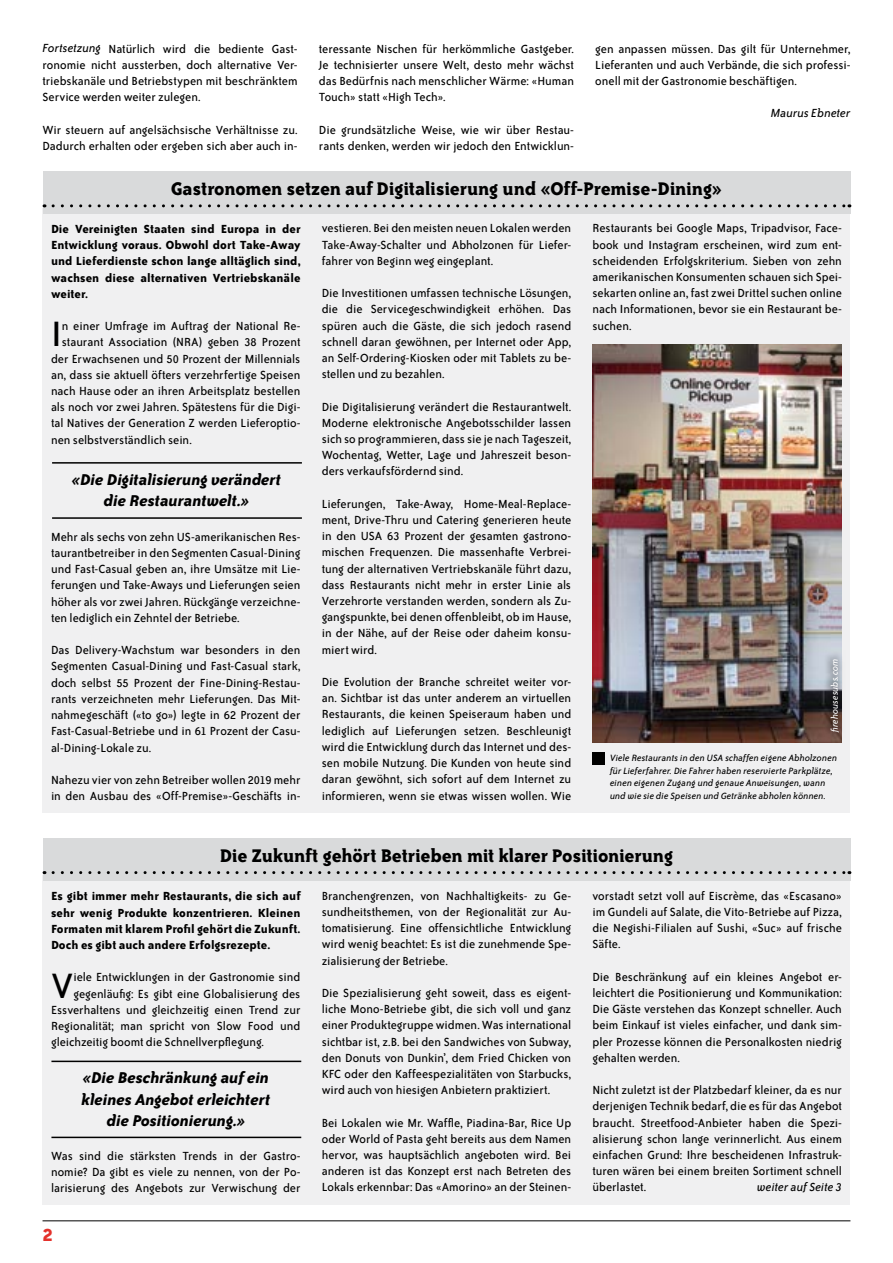
<style>
.page{position:relative;width:893px;height:1263px;background:#fff}
.page>*{position:absolute;margin:0;border:0;box-sizing:border-box;transform-origin:0 0}
.t1{font:40.5px "Bailey Sans ITC";color:#000}
.t2{font:700 21px "Bailey Quad ITC";letter-spacing:-.01em;color:#000}
.t3{font:700 21px "Bailey Sans ITC";color:#e4312b}
.t4{font:italic 700 18px/21.6px "Bailey Sans ITC";letter-spacing:-.01em;color:#000;text-align:center}
.t5{font:13.5px/16.2px "Bailey Sans ITC";letter-spacing:-.005em;color:#000;text-align:justify}
.t6{font:700 13.5px/16.2px "Bailey Sans ITC";letter-spacing:.005em;color:#000;text-align:justify}
.t7{font:italic 13.5px "Bailey Sans ITC";letter-spacing:-.005em;color:#000}
.t8{font:italic 10.5px/12.6px "Bailey Sans ITC";letter-spacing:.005em;color:#000}
.t9{font:italic 10.5px "Bailey Sans ITC";color:#fff}
</style>
<div class="page">
<hr style="left:43px;top:1220px;width:807px;height:1px;background:#000">
<div style="left:43px;top:209px;width:807px;height:604px;background:#f0f0f1"></div>
<div style="left:43px;top:171px;width:807px;height:43px;background:#d9dadb"></div>
<svg style="left:53px;top:204px;width:797px;height:3px"></svg>
<hr style="left:52px;top:462px;width:250px;height:2px;background:#000">
<hr style="left:52px;top:517px;width:250px;height:2px;background:#000">
<div style="left:592px;top:752px;width:12px;height:12px;background:#000"></div>
<img style="left:593px;top:344px;width:249px;height:398px">
<svg style="left:821px;top:651px;width:21px;height:87px;background:#736e70"></svg>
<div style="left:43px;top:875px;width:807px;height:329px;background:#f0f0f1"></div>
<div style="left:43px;top:838px;width:807px;height:42px;background:#d9dadb"></div>
<svg style="left:53px;top:871px;width:797px;height:3px"></svg>
<hr style="left:51px;top:1060px;width:250px;height:2px;background:#000">
<hr style="left:51px;top:1137px;width:250px;height:1px;background:#000">
<p class="t5" style="left:43px;top:41px;width:257px;text-indent:66px">Natürlich wird die bediente Gast&shy;ronomie nicht aussterben, doch alternative Ver&shy;triebskanäle und Betriebstypen mit beschränktem Service werden weiter zulegen.</p>
<p class="t5" style="left:43px;top:122px;width:257px">Wir steuern auf angelsächsische Verhältnisse zu.<br>Dadurch erhalten oder ergeben sich aber auch in-</p>
<p class="t7" style="left:43px;top:41px;width:60px">Fortsetzung</p>
<p class="t5" style="left:319px;top:41px;width:257px">teressante Nischen für herkömmliche Gastgeber.<br>Je technisierter unsere Welt, desto mehr wächst das Bedürfnis nach menschlicher Wärme: «Human Touch» statt «High Tech».</p>
<p class="t5" style="left:319px;top:122px;width:257px">Die grundsätzliche Weise, wie wir über Restau&shy;rants denken, werden wir jedoch den Entwicklun-</p>
<p class="t5" style="left:595px;top:41px;width:257px">gen anpassen müssen. Das gilt für Unternehmer, Lieferanten und auch Verbände, die sich professi&shy;onell mit der Gastronomie beschäftigen.</p>
<p class="t7" style="left:771px;top:106px;width:81px">Maurus Ebneter</p>
<h2 class="t2" style="left:171px;top:177px;width:552px">Gastronomen setzen auf Digitalisierung und «Off-Premise-Dining»</h2>
<p class="t6" style="left:51px;top:221px;width:251px">Die Vereinigten Staaten sind Europa in der Entwicklung voraus. Obwohl dort Take-Away und Lieferdienste schon lange alltäglich sind, wachsen diese alternativen Vertriebskanäle weiter.</p>
<h1 class="t1" style="left:51px;top:313px;width:12px">I</h1>
<p class="t5" style="left:62px;top:318px;width:240px">n einer Umfrage im Auftrag der National Re-</p>
<p class="t5" style="left:62px;top:334px;width:240px">staurant Association (NRA) geben 38 Prozent</p>
<p class="t5" style="left:51px;top:351px;width:251px">der Erwachsenen und 50 Prozent der Millennials</p>
<p class="t5" style="left:51px;top:367px;width:251px">an, dass sie aktuell öfters verzehrfertige Speisen</p>
<p class="t5" style="left:51px;top:383px;width:251px">nach Hause oder an ihren Arbeitsplatz bestellen</p>
<p class="t5" style="left:51px;top:399px;width:251px">als noch vor zwei Jahren. Spätestens für die Digi-</p>
<p class="t5" style="left:51px;top:415px;width:251px">tal Natives der Generation Z werden Lieferoptio-</p>
<p class="t5" style="left:51px;top:432px;width:142px">nen selbstverständlich sein.</p>
<h3 class="t4" style="left:72px;top:468px;width:211px">«Die Digitalisierung verändert die Restaurantwelt.»</h3>
<p class="t5" style="left:51px;top:529px;width:251px">Mehr als sechs von zehn US-amerikanischen Res&shy;taurantbetreiber in den Segmenten Casual-Dining und Fast-Casual geben an, ihre Umsätze mit Lie&shy;ferungen und Take-Aways und Lieferungen seien höher als vor zwei Jahren. Rückgänge verzeichne&shy;ten lediglich ein Zehntel der Betriebe.</p>
<p class="t5" style="left:51px;top:642px;width:251px">Das Delivery-Wachstum war besonders in den Segmenten Casual-Dining und Fast-Casual stark, doch selbst 55 Prozent der Fine-Dining-Restau&shy;rants verzeichneten mehr Lieferungen. Das Mit&shy;nahmegeschäft («to go») legte in 62 Prozent der Fast-Casual-Betriebe und in 61 Prozent der Casu&shy;al-Dining-Lokale zu.</p>
<p class="t5" style="left:51px;top:772px;width:251px">Nahezu vier von zehn Betreiber wollen 2019 mehr in den Ausbau des «Off-Premise»-Geschäfts in-</p>
<p class="t5" style="left:322px;top:220px;width:251px">vestieren. Bei den meisten neuen Lokalen werden Take-Away-Schalter und Abholzonen für Liefer&shy;fahrer von Beginn weg eingeplant.</p>
<p class="t5" style="left:322px;top:285px;width:251px">Die Investitionen umfassen technische Lösungen, die die Servicegeschwindigkeit erhöhen. Das spüren auch die Gäste, die sich jedoch rasend schnell daran gewöhnen, per Internet oder App, an Self-Ordering-Kiosken oder mit Tablets zu be&shy;stellen und zu bezahlen.</p>
<p class="t5" style="left:322px;top:399px;width:251px">Die Digitalisierung verändert die Restaurantwelt.<br>Moderne elektronische Angebotsschilder lassen sich so programmieren, dass sie je nach Tageszeit, Wochentag, Wetter, Lage und Jahreszeit beson&shy;ders verkaufsfördernd sind.</p>
<p class="t5" style="left:322px;top:496px;width:251px">Lieferungen, Take-Away, Home-Meal-Replace&shy;ment, Drive-Thru und Catering generieren heute in den USA 63 Prozent der gesamten gastrono&shy;mischen Frequenzen. Die massenhafte Verbrei&shy;tung der alternativen Vertriebskanäle führt dazu, dass Restaurants nicht mehr in erster Linie als Verzehrorte verstanden werden, sondern als Zu&shy;gangspunkte, bei denen offenbleibt, ob im Hause, in der Nähe, auf der Reise oder daheim konsu&shy;miert wird.</p>
<p class="t5" style="left:322px;top:674px;width:251px">Die Evolution der Branche schreitet weiter vor&shy;an. Sichtbar ist das unter anderem an virtuellen Restaurants, die keinen Speiseraum haben und lediglich auf Lieferungen setzen. Beschleunigt wird die Entwicklung durch das Internet und des&shy;sen mobile Nutzung. Die Kunden von heute sind daran gewöhnt, sich sofort auf dem Internet zu informieren, wenn sie etwas wissen wollen. Wie</p>
<p class="t5" style="left:592px;top:220px;width:251px">Restaurants bei Google Maps, Tripadvisor, Face&shy;book und Instagram erscheinen, wird zum ent&shy;scheidenden Erfolgskriterium. Sieben von zehn amerikanischen Konsumenten schauen sich Spei&shy;sekarten online an, fast zwei Drittel suchen online nach Informationen, bevor sie ein Restaurant be&shy;suchen.</p>
<p class="t9" style="left:829px;top:732px;width:75px;rotate:-90deg">firehousesubs.com</p>
<p class="t8" style="left:610px;top:751px;width:229px">Viele Restaurants in den USA schaffen eigene Abholzonen für Lieferfahrer. Die Fahrer haben reservierte Parkplätze, einen eigenen Zugang und genaue Anweisungen, wann und wie sie die Speisen und Getränke abholen können.</p>
<h2 class="t2" style="left:220px;top:844px;width:455px">Die Zukunft gehört Betrieben mit klarer Positionierung</h2>
<p class="t6" style="left:51px;top:888px;width:251px">Es gibt immer mehr Restaurants, die sich auf sehr wenig Produkte konzentrieren. Kleinen Formaten mit klarem Profil gehört die Zukunft.<br>Doch es gibt auch andere Erfolgsrezepte.</p>
<h1 class="t1" style="left:51px;top:964px;width:24px">V</h1>
<p class="t5" style="left:73px;top:969px;width:229px">iele Entwicklungen in der Gastronomie sind</p>
<p class="t5" style="left:73px;top:986px;width:229px">gegenläufig: Es gibt eine Globalisierung des</p>
<p class="t5" style="left:51px;top:1002px;width:251px">Essverhaltens und gleichzeitig einen Trend zur</p>
<p class="t5" style="left:51px;top:1018px;width:251px">Regionalität; man spricht von Slow Food und</p>
<p class="t5" style="left:51px;top:1034px;width:214px">gleichzeitig boomt die Schnellverpflegung.</p>
<h3 class="t4" style="left:82px;top:1067px;width:191px">«Die Beschränkung auf ein kleines Angebot erleichtert die Positionierung.»</h3>
<p class="t5" style="left:51px;top:1148px;width:251px">Was sind die stärksten Trends in der Gastro&shy;nomie? Da gibt es viele zu nennen, von der Po&shy;larisierung des Angebots zur Verwischung der</p>
<h2 class="t3" style="left:43px;top:1223px;width:12px">2</h2>
<p class="t5" style="left:322px;top:888px;width:251px">Branchengrenzen, von Nachhaltigkeits- zu Ge&shy;sundheitsthemen, von der Regionalität zur Au&shy;tomatisierung. Eine offensichtliche Entwicklung wird wenig beachtet: Es ist die zunehmende Spe&shy;zialisierung der Betriebe.</p>
<p class="t5" style="left:322px;top:985px;width:251px">Die Spezialisierung geht soweit, dass es eigent&shy;liche Mono-Betriebe gibt, die sich voll und ganz einer Produktegruppe widmen. Was international sichtbar ist, z.B. bei den Sandwiches von Subway, den Donuts von Dunkin’, dem Fried Chicken von KFC oder den Kaffeespezialitäten von Starbucks, wird auch von hiesigen Anbietern praktiziert.</p>
<p class="t5" style="left:322px;top:1115px;width:251px">Bei Lokalen wie Mr. Waffle, Piadina-Bar, Rice Up oder World of Pasta geht bereits aus dem Namen hervor, was hauptsächlich angeboten wird. Bei anderen ist das Konzept erst nach Betreten des Lokals erkennbar: Das «Amorino» an der Steinen-</p>
<p class="t5" style="left:592px;top:888px;width:251px">vorstadt setzt voll auf Eiscrème, das «Escasano» im Gundeli auf Salate, die Vito-Betriebe auf Pizza, die Negishi-Filialen auf Sushi, «Suc» auf frische Säfte.</p>
<p class="t5" style="left:592px;top:969px;width:251px">Die Beschränkung auf ein kleines Angebot er&shy;leichtert die Positionierung und Kommunikation:<br>Die Gäste verstehen das Konzept schneller. Auch beim Einkauf ist vieles einfacher, und dank sim&shy;pler Prozesse können die Personalkosten niedrig gehalten werden.</p>
<p class="t5" style="left:592px;top:1082px;width:251px">Nicht zuletzt ist der Platzbedarf kleiner, da es nur derjenigen Technik bedarf, die es für das Angebot braucht. Streetfood-Anbieter haben die Spezi&shy;alisierung schon lange verinnerlicht. Aus einem einfachen Grund: Ihre bescheidenen Infrastruk&shy;turen wären bei einem breiten Sortiment schnell überlastet.</p>
<p class="t7" style="left:757px;top:1180px;width:86px">weiter auf Seite 3</p>
</div>
